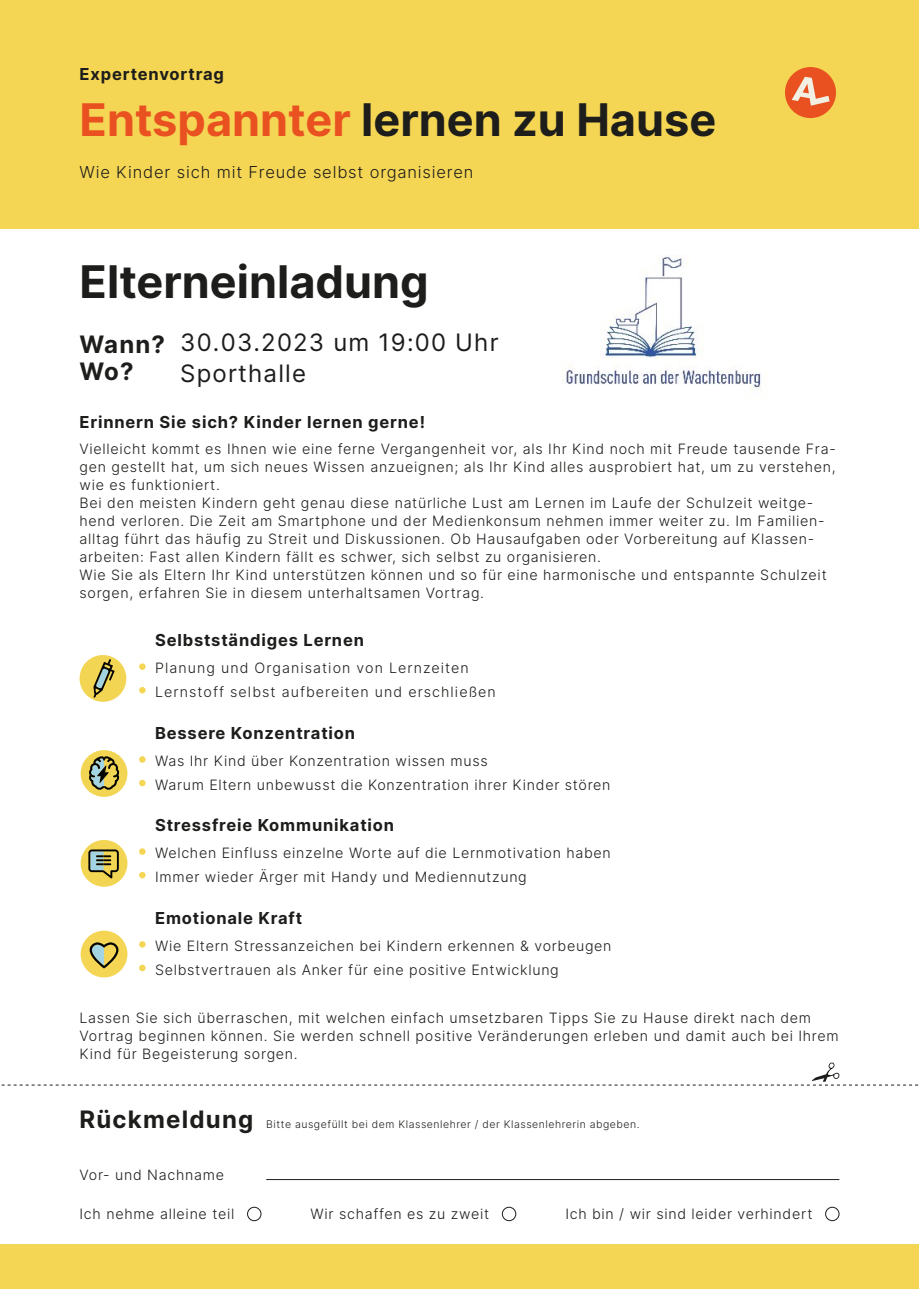
<style>
.page{position:relative;width:919px;height:1289px;background:#fff}
.page>*{position:absolute;margin:0;border:0;box-sizing:border-box;transform-origin:0 0}
.t1{font:700 45px "Inter";color:#1d1d1b}
.t2{font:24px/31.2px "Inter";letter-spacing:.05em;color:#1c1c1b}
.t3{font:700 24px "Inter";letter-spacing:.05em;color:#1d1d1b}
.t4{font:700 16.5px "Inter";letter-spacing:.05em;color:#1d1d1b}
.t5{font:300 16.5px "Inter";letter-spacing:.05em;color:#1d1d1b}
.t6{font:300 14.25px/18px "Inter";letter-spacing:.05em;color:#1d1d1b}
.t7{font:300 14.25px "Inter";letter-spacing:.075em;color:#1d1d1b}
.t8{font:300 10.5px "Inter";letter-spacing:.05em;color:#1d1d1b}
.s1{color:#e95121}
</style>
<div class="page">
<div style="left:0;top:0;width:918px;height:229px;background:#f4d554"></div>
<div style="left:0;top:1244px;width:918px;height:44px;background:#f4d554"></div>
<div style="left:784px;top:67px;width:52px;height:51px;background:#e95121;border-radius:50%"></div>
<svg style="left:791px;top:77px;width:38px;height:29px"></svg>
<div style="left:139px;top:663px;width:7px;height:7px;background:#f4d554;border-radius:50%"></div>
<div style="left:139px;top:687px;width:7px;height:6px;background:#f4d554;border-radius:50%"></div>
<div style="left:81px;top:930px;width:46px;height:47px;background:#f4d554;border-radius:50%"></div>
<svg style="left:90px;top:942px;width:28px;height:26px"></svg>
<div style="left:247px;top:1206px;width:14px;height:14px;border:1px solid #1d1d1b;border-radius:50%"></div>
<div style="left:502px;top:1206px;width:14px;height:14px;border:1px solid #1d1d1b;border-radius:50%"></div>
<div style="left:825px;top:1206px;width:14px;height:14px;border:1px solid #1d1d1b;border-radius:50%"></div>
<div style="left:80px;top:655px;width:46px;height:46px;background:#f3d554;border-radius:50%"></div>
<svg style="left:93px;top:659px;width:22px;height:38px"></svg>
<div style="left:81px;top:840px;width:46px;height:46px;background:#f3d554;border-radius:50%"></div>
<svg style="left:88px;top:849px;width:31px;height:29px"></svg>
<div style="left:81px;top:750px;width:46px;height:47px;background:#f3d554;border-radius:50%"></div>
<svg style="left:89px;top:756px;width:30px;height:33px"></svg>
<div style="left:139px;top:756px;width:7px;height:6px;background:#f4d554;border-radius:50%"></div>
<div style="left:139px;top:779px;width:7px;height:7px;background:#f4d554;border-radius:50%"></div>
<div style="left:139px;top:848px;width:7px;height:6px;background:#f4d554;border-radius:50%"></div>
<div style="left:139px;top:871px;width:7px;height:7px;background:#f4d554;border-radius:50%"></div>
<div style="left:139px;top:941px;width:7px;height:6px;background:#f4d554;border-radius:50%"></div>
<div style="left:139px;top:964px;width:7px;height:7px;background:#f4d554;border-radius:50%"></div>
<hr style="left:266px;top:1179px;width:573px;height:1px;background:#1d1d1b">
<svg style="left:1px;top:1062px;width:917px;height:23px"></svg>
<img style="left:562px;top:256px;width:199px;height:134px">
<p class="t4" style="left:80px;top:62px;width:146px">Expertenvortrag</p>
<p class="t1" style="left:80px;top:87px;width:638px"><span class="s1">Entspannter</span> lernen zu Hause</p>
<p class="t5" style="left:80px;top:160px;width:395px">Wie Kinder sich mit Freude selbst organisieren</p>
<p class="t1" style="left:80px;top:249px;width:350px">Elterneinladung</p>
<p class="t3" style="left:80px;top:327px;width:87px">Wann?</p>
<p class="t3" style="left:80px;top:354px;width:56px">Wo?</p>
<h2 class="t2" style="left:180px;top:326px;width:320px">30.03.2023 um 19:00 Uhr<br>Sporthalle</h2>
<p class="t4" style="left:80px;top:410px;width:347px">Erinnern Sie sich? Kinder lernen gerne!</p>
<p class="t6" style="left:80px;top:440px;width:757px;text-align:justify">Vielleicht kommt es Ihnen wie eine ferne Vergangenheit vor, als Ihr Kind noch mit Freude tausende Fra&shy;gen gestellt hat, um sich neues Wissen anzueignen; als Ihr Kind alles ausprobiert hat, um zu verstehen, wie es funktioniert.</p>
<p class="t6" style="left:80px;top:494px;width:746px">Bei den meisten Kindern geht genau diese natürliche Lust am Lernen im Laufe der Schulzeit weitge&shy;hend verloren. Die Zeit am Smartphone und der Medienkonsum nehmen immer weiter zu. Im Familien&shy;alltag führt das häufig zu Streit und Diskussionen. Ob Hausaufgaben oder Vorbereitung auf Klassen&shy;arbeiten: Fast allen Kindern fällt es schwer, sich selbst zu organisieren.</p>
<p class="t6" style="left:80px;top:566px;width:748px">Wie Sie als Eltern Ihr Kind unterstützen können und so für eine harmonische und entspannte Schulzeit sorgen, erfahren Sie in diesem unterhaltsamen Vortrag.</p>
<p class="t4" style="left:155px;top:628px;width:210px">Selbstständiges Lernen</p>
<p class="t7" style="left:155px;top:657px;width:315px">Planung und Organisation von Lernzeiten</p>
<p class="t7" style="left:155px;top:681px;width:342px">Lernstoff selbst aufbereiten und erschließen</p>
<p class="t4" style="left:155px;top:721px;width:201px">Bessere Konzentration</p>
<p class="t6" style="left:155px;top:751px;width:334px">Was Ihr Kind über Konzentration wissen muss</p>
<p class="t6" style="left:155px;top:775px;width:457px">Warum Eltern unbewusst die Konzentration ihrer Kinder stören</p>
<p class="t4" style="left:155px;top:813px;width:240px">Stressfreie Kommunikation</p>
<p class="t6" style="left:155px;top:843px;width:457px">Welchen Einfluss einzelne Worte auf die Lernmotivation haben</p>
<p class="t6" style="left:155px;top:867px;width:373px">Immer wieder Ärger mit Handy und Mediennutzung</p>
<p class="t4" style="left:155px;top:906px;width:148px">Emotionale Kraft</p>
<p class="t6" style="left:155px;top:936px;width:458px">Wie Eltern Stressanzeichen bei Kindern erkennen &amp; vorbeugen</p>
<p class="t6" style="left:155px;top:960px;width:405px">Selbstvertrauen als Anker für eine positive Entwicklung</p>
<p class="t6" style="left:80px;top:1008px;width:760px">Lassen Sie sich überraschen, mit welchen einfach umsetzbaren Tipps Sie zu Hause direkt nach dem<br>Vortrag beginnen können. Sie werden schnell positive Veränderungen erleben und damit auch bei Ihrem<br>Kind für Begeisterung sorgen.</p>
<p class="t3" style="left:80px;top:1101px;width:175px">Rückmeldung</p>
<p class="t6" style="left:80px;top:1165px;width:146px">Vor- und Nachname</p>
<p class="t8" style="left:266px;top:1116px;width:375px">Bitte ausgefüllt bei dem Klassenlehrer / der Klassenlehrerin abgeben.</p>
<p class="t6" style="left:80px;top:1204px;width:156px">Ich nehme alleine teil</p>
<p class="t6" style="left:310px;top:1204px;width:180px">Wir schaffen es zu zweit</p>
<p class="t6" style="left:565px;top:1204px;width:248px">Ich bin / wir sind leider verhindert</p>
</div>
